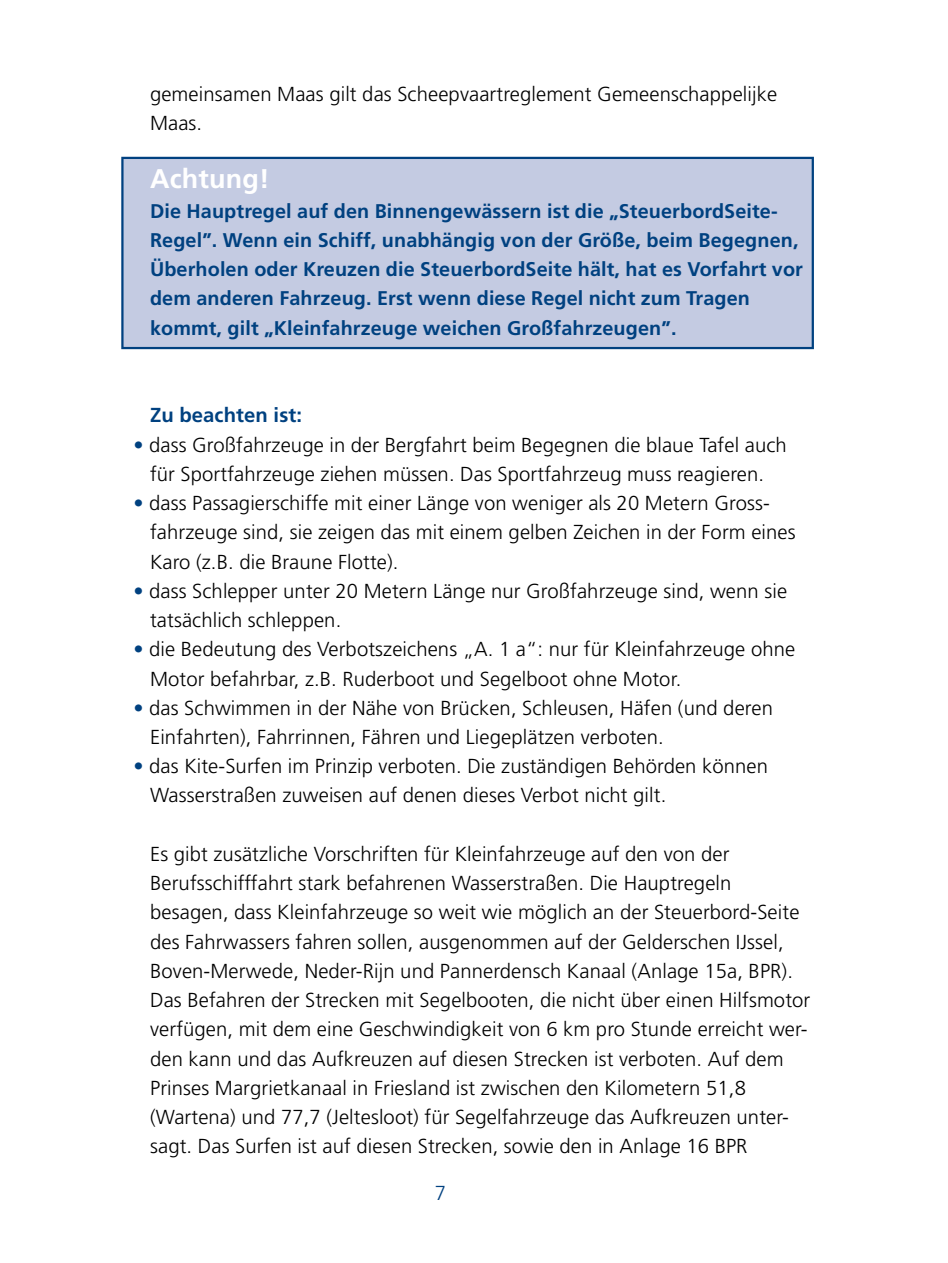
<style>
.page{position:relative;width:948px;height:1263px;background:#fff}
.page>*{position:absolute;margin:0;border:0;box-sizing:border-box;transform-origin:0 0}
.t1{font:700 27px "Frutiger LT Std";letter-spacing:.005em;color:#fff}
.t2{font:300 20.25px/29.2px "Frutiger LT Std";letter-spacing:.005em;color:#000}
.t3{font:700 20.25px "Frutiger LT Std";letter-spacing:.005em;color:#004180}
.t4{font:300 20.25px "Frutiger LT Std";color:#004180}
.t5{font:700 19.8px/29.2px "Frutiger LT Std";letter-spacing:.005em;color:#004180}
.s1{color:#004180}
</style>
<div class="page">
<div style="left:121px;top:157px;width:692px;height:192px;background:#c4cbe2;border:2px solid #004180"></div>
<p class="t2" style="left:150px;top:79px;width:628px">gemeinsamen Maas gilt das Scheepvaartreglement Gemeenschappelijke<br>Maas.</p>
<p class="t1" style="left:150px;top:163px;width:121px">Achtung!</p>
<p class="t5" style="left:150px;top:196px;width:654px">Die Hauptregel auf den Binnengewässern ist die „SteuerbordSeite-Regel”. Wenn ein Schiff, unabhängig von der Größe, beim Begegnen, Überholen oder Kreuzen die SteuerbordSeite hält, hat es Vorfahrt vor dem anderen Fahrzeug. Erst wenn diese Regel nicht zum Tragen kommt, gilt „Kleinfahrzeuge weichen Großfahrzeugen”.</p>
<p class="t3" style="left:150px;top:403px;width:153px">Zu beachten ist:</p>
<p class="t2" style="left:133px;top:430px;width:654px;text-align:center"><span class="s1">•</span> dass Großfahrzeuge in der Bergfahrt beim Begegnen die blaue Tafel auch für Sportfahrzeuge ziehen müssen. Das Sportfahrzeug muss reagieren.</p>
<p class="t2" style="left:150px;top:489px;width:647px;text-indent:-17px"><span class="s1">•</span> dass Passagierschiffe mit einer Länge von weniger als 20 Metern Gross&shy;fahrzeuge sind, sie zeigen das mit einem gelben Zeichen in der Form eines<br>Karo (z.B. die Braune Flotte).</p>
<p class="t2" style="left:150px;top:576px;width:638px;text-indent:-17px"><span class="s1">•</span> dass Schlepper unter 20 Metern Länge nur Großfahrzeuge sind, wenn sie tatsächlich schleppen.</p>
<p class="t2" style="left:150px;top:635px;width:646px;text-indent:-17px"><span class="s1">•</span> die Bedeutung des Verbotszeichens „A. 1 a“: nur für Kleinfahrzeuge ohne<br>Motor befahrbar, z.B. Ruderboot und Segelboot ohne Motor.</p>
<p class="t2" style="left:150px;top:693px;width:624px;text-indent:-17px"><span class="s1">•</span> das Schwimmen in der Nähe von Brücken, Schleusen, Häfen (und deren<br>Einfahrten), Fahrrinnen, Fähren und Liegeplätzen verboten.</p>
<p class="t2" style="left:150px;top:752px;width:619px;text-indent:-17px"><span class="s1">•</span> das Kite-Surfen im Prinzip verboten. Die zuständigen Behörden können<br>Wasserstraßen zuweisen auf denen dieses Verbot nicht gilt.</p>
<p class="t2" style="left:150px;top:840px;width:661px">Es gibt zusätzliche Vorschriften für Kleinfahrzeuge auf den von der Berufsschifffahrt stark befahrenen Wasserstraßen. Die Hauptregeln besagen, dass Kleinfahrzeuge so weit wie möglich an der Steuerbord-Seite des Fahrwassers fahren sollen, ausgenommen auf der Gelderschen IJssel, Boven-Merwede, Neder-Rijn und Pannerdensch Kanaal (Anlage 15a, BPR).<br>Das Befahren der Strecken mit Segelbooten, die nicht über einen Hilfsmotor verfügen, mit dem eine Geschwindigkeit von 6 km pro Stunde erreicht wer&shy;den kann und das Aufkreuzen auf diesen Strecken ist verboten. Auf dem Prinses Margrietkanaal in Friesland ist zwischen den Kilometern 51,8 (Wartena) und 77,7 (Jeltesloot) für Segelfahrzeuge das Aufkreuzen unter&shy;sagt. Das Surfen ist auf diesen Strecken, sowie den in Anlage 16 BPR</p>
<p class="t4" style="left:434px;top:1182px;width:13px">7</p>
</div>
